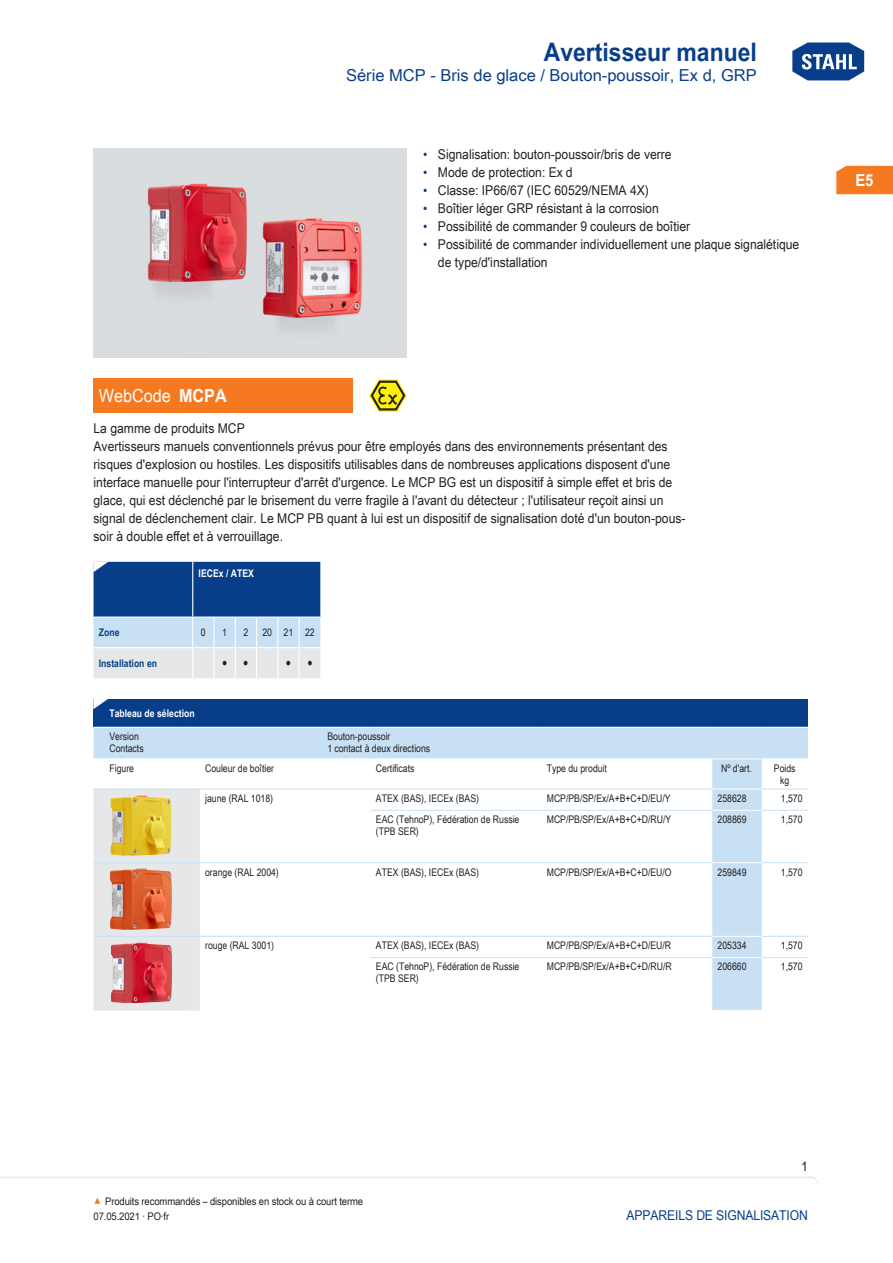
<style>
.page{position:relative;width:893px;height:1263px;background:#fff}
.page>*{position:absolute;margin:0;border:0;box-sizing:border-box;transform-origin:0 0}
.t1{font:700 25.5px "Arial Unicode MS";color:#083e89;scale:.9 1}
.TabHeader1stColumn{font:700 24px "Arial Unicode MS";color:#fff;scale:1.45 1}
.WebCode{font:18px "Arial Unicode MS";color:#fff;scale:.9 1}
.t2{font:16.5px "Arial Unicode MS";color:#083e89}
.t3{font:700 16.5px "Arial Unicode MS";color:#fff;scale:.9 1}
._00_Basic_ParaStyle{font:13.5px/18px "Arial Unicode MS";color:#231f20;scale:.9 1}
.t4{font:13.5px "Arial Unicode MS";letter-spacing:-.01em;color:#083e89;scale:.9 1}
.TabBodyLeft{font:10.5px/12px "Arial Unicode MS";color:#231f20;scale:.83 1}
.TabBodyLeft-2{font:10.5px/15px "Arial Unicode MS";color:#231f20;scale:.9 1}
.TabBody1stColumnTitl{font:10.5px "Arial Unicode MS";color:#231f20;scale:.83 1}
.TabBodyLeftWhiteRule{font:10.5px "Arial Unicode MS";color:#231f20;scale:.83 1}
.TabBodyCenter{font:10.5px/12px "Arial Unicode MS";color:#231f20;text-align:center;scale:.83 1}
.TabBodyRight{font:10.5px "Arial Unicode MS";color:#231f20;scale:.83 1}
.TabHeader1stColumn-2{font:700 10.5px "Arial Unicode MS";color:#fff;scale:.83 1}
.TabBodyZone1stColumn{font:700 10.5px "Arial Unicode MS";color:#083e89;scale:.83 1}
.TabHeaderLeft{font:700 10.5px "Arial Unicode MS";color:#fff;scale:.83 1}
.TabBody1stColumn{font:10.5px "Arial Unicode MS";color:#231f20;scale:.83 1}
.s1{font-weight:700}
.s2{color:#083e89}
.s3{font-size:15px;color:#f47921}
</style>
<div class="page">
<svg style="left:792px;top:42px;width:73px;height:39px"></svg>
<svg style="left:0;top:1176px;width:818px;height:7px"></svg>
<div style="left:836px;top:166px;width:57px;height:28px;background:#f47921"></div>
<img style="left:94px;top:149px;width:312px;height:208px">
<div style="left:94px;top:700px;width:714px;height:27px;background:#083e89"></div>
<svg style="left:94px;top:728px;width:714px;height:282px"></svg>
<svg style="left:179px;top:727px;width:21px;height:1px"></svg>
<hr style="left:94px;top:758px;width:85px;height:1px;background:#fff">
<svg style="left:179px;top:758px;width:21px;height:1px"></svg>
<hr style="left:200px;top:758px;width:171px;height:1px;background:#fff">
<hr style="left:371px;top:758px;width:170px;height:1px;background:#fff">
<hr style="left:541px;top:758px;width:171px;height:1px;background:#fff">
<hr style="left:712px;top:758px;width:49px;height:1px;background:#fff">
<hr style="left:761px;top:758px;width:47px;height:1px;background:#fff">
<hr style="left:761px;top:759px;width:1px;height:30px;background:#c7e0f3">
<hr style="left:200px;top:789px;width:171px;height:1px;background:#c7e0f3">
<hr style="left:371px;top:789px;width:170px;height:1px;background:#c7e0f3">
<hr style="left:541px;top:789px;width:171px;height:1px;background:#c7e0f3">
<hr style="left:761px;top:789px;width:47px;height:1px;background:#c7e0f3">
<svg style="left:761px;top:789px;width:1px;height:21px"></svg>
<hr style="left:371px;top:810px;width:170px;height:1px;background:#c7e0f3">
<hr style="left:541px;top:810px;width:171px;height:1px;background:#c7e0f3">
<hr style="left:761px;top:810px;width:47px;height:1px;background:#c7e0f3">
<hr style="left:761px;top:811px;width:1px;height:51px;background:#c7e0f3">
<hr style="left:200px;top:862px;width:171px;height:1px;background:#c7e0f3">
<hr style="left:371px;top:862px;width:170px;height:1px;background:#c7e0f3">
<hr style="left:541px;top:862px;width:171px;height:1px;background:#c7e0f3">
<hr style="left:761px;top:862px;width:47px;height:1px;background:#c7e0f3">
<hr style="left:761px;top:863px;width:1px;height:73px;background:#c7e0f3">
<div style="left:94px;top:789px;width:106px;height:221px;background:#e6e7e9"></div>
<hr style="left:200px;top:936px;width:171px;height:1px;background:#c7e0f3">
<hr style="left:371px;top:936px;width:170px;height:1px;background:#c7e0f3">
<hr style="left:541px;top:936px;width:171px;height:1px;background:#c7e0f3">
<hr style="left:761px;top:936px;width:47px;height:1px;background:#c7e0f3">
<svg style="left:761px;top:937px;width:1px;height:20px"></svg>
<hr style="left:371px;top:957px;width:170px;height:1px;background:#c7e0f3">
<hr style="left:541px;top:957px;width:171px;height:1px;background:#c7e0f3">
<hr style="left:761px;top:957px;width:47px;height:1px;background:#c7e0f3">
<hr style="left:761px;top:958px;width:1px;height:52px;background:#c7e0f3">
<img style="left:110px;top:795px;width:61px;height:61px">
<hr style="left:712px;top:789px;width:49px;height:1px;background:#fff">
<hr style="left:712px;top:810px;width:49px;height:1px;background:#fff">
<img style="left:110px;top:869px;width:62px;height:61px">
<hr style="left:712px;top:862px;width:49px;height:1px;background:#fff">
<img style="left:111px;top:943px;width:61px;height:60px">
<hr style="left:712px;top:936px;width:49px;height:1px;background:#fff">
<hr style="left:712px;top:957px;width:49px;height:1px;background:#fff">
<svg style="left:94px;top:562px;width:226px;height:116px;background:#7797bf"></svg>
<hr style="left:298px;top:648px;width:2px;height:30px;background:#fff">
<div style="left:94px;top:378px;width:259px;height:34px;background:#f47921"></div>
<svg style="left:369px;top:379px;width:38px;height:33px"></svg>
<h1 class="t1" style="left:544px;top:33px;width:238px">Avertisseur manuel</h1>
<p class="t2" style="left:346px;top:63px;width:412px">Série MCP - Bris de glace / Bouton-poussoir, Ex d, GRP</p>
<p class="WebCode" style="left:99px;top:382px;width:144px">WebCode <span class="s1">MCPA</span></p>
<p class="_00_Basic_ParaStyle" style="left:423px;top:144px;width:278px"><span class="s2">•</span> Signalisation: bouton-poussoir/bris de verre</p>
<p class="_00_Basic_ParaStyle" style="left:423px;top:162px;width:168px"><span class="s2">•</span> Mode de protection: Ex d</p>
<p class="_00_Basic_ParaStyle" style="left:423px;top:180px;width:253px"><span class="s2">•</span> Classe: I P66/67 (I EC 60529/N EMA 4X)</p>
<p class="_00_Basic_ParaStyle" style="left:423px;top:198px;width:263px"><span class="s2">•</span> Boîtier léger GRP résistant à la corrosion</p>
<p class="_00_Basic_ParaStyle" style="left:423px;top:216px;width:298px"><span class="s2">•</span> Possibilité de commander 9 couleurs de boîtier</p>
<p class="_00_Basic_ParaStyle" style="left:438px;top:234px;width:403px;text-indent:-15px"><span class="s2">•</span> Possibilité de commander individuellement une plaque signalétique de type/d'installation</p>
<p class="_00_Basic_ParaStyle" style="left:94px;top:418px;width:170px">La gamme de produits MCP</p>
<p class="_00_Basic_ParaStyle" style="left:94px;top:436px;width:659px">Avertisseurs manuels conventionnels prévus pour être employés dans des environnements présentant des risques d'explosion ou hostiles. Les dispositifs utilisables dans de nombreuses applications disposent d'une interface manuelle pour l'interrupteur d'arrêt d'urgence. Le MCP BG est un dispositif à simple effet et bris de glace, qui est déclenché par le brisement du verre fragile à l'avant du détecteur ; l'utilisateur reçoit ainsi un signal de déclenchement clair. Le MCP PB quant à lui est un dispositif de signalisation doté d'un bouton-pous&shy;soir à double effet et à verrouillage.</p>
<p class="TabHeader1stColumn" style="left:90px;top:549px;width:16px">◤</p>
<p class="TabHeaderLeft" style="left:199px;top:566px;width:68px">IECEx / ATEX</p>
<p class="TabBodyZone1stColumn" style="left:99px;top:625px;width:26px">Zone</p>
<p class="TabBodyCenter" style="left:201px;top:626px;width:7px">0</p>
<p class="TabBodyCenter" style="left:222px;top:626px;width:7px">1</p>
<p class="TabBodyCenter" style="left:243px;top:626px;width:7px">2</p>
<p class="TabBodyCenter" style="left:262px;top:626px;width:13px">20</p>
<p class="TabBodyCenter" style="left:284px;top:626px;width:13px">21</p>
<p class="TabBodyCenter" style="left:305px;top:626px;width:13px">22</p>
<p class="TabBodyZone1stColumn" style="left:99px;top:656px;width:72px">Installation en</p>
<p class="TabBodyCenter" style="left:222px;top:657px;width:8px">●</p>
<p class="TabBodyCenter" style="left:243px;top:657px;width:8px">●</p>
<p class="TabBodyCenter" style="left:286px;top:657px;width:8px">●</p>
<p class="TabBodyCenter" style="left:307px;top:657px;width:8px">●</p>
<p class="TabHeader1stColumn" style="left:90px;top:687px;width:16px">◤</p>
<p class="TabHeader1stColumn-2" style="left:109px;top:705px;width:104px">Tableau de sélection</p>
<p class="TabBody1stColumnTitl" style="left:109px;top:729px;width:37px">Version</p>
<p class="TabBody1stColumnTitl" style="left:327px;top:729px;width:77px">Bouton-poussoir</p>
<p class="TabBody1stColumnTitl" style="left:109px;top:741px;width:43px">Contacts</p>
<p class="TabBody1stColumnTitl" style="left:327px;top:741px;width:125px">1 contact à deux directions</p>
<p class="TabBody1stColumn" style="left:109px;top:760px;width:31px">Figure</p>
<p class="TabBodyLeft" style="left:205px;top:762px;width:84px">Couleur de boîtier</p>
<p class="TabBodyLeft" style="left:376px;top:762px;width:48px">Certificats</p>
<p class="TabBodyLeft" style="left:547px;top:762px;width:74px">Type du produit</p>
<p class="TabBodyCenter" style="left:721px;top:762px;width:39px">Nº d'art.</p>
<p class="TabBodyCenter" style="left:774px;top:762px;width:28px">Poids kg</p>
<p class="TabBodyLeft" style="left:205px;top:792px;width:83px">jaune (RAL 1018)</p>
<p class="TabBodyLeft" style="left:376px;top:792px;width:126px">ATEX (BAS), I ECEx (BAS)</p>
<p class="TabBodyLeft" style="left:547px;top:792px;width:151px">MCP/PB/SP/Ex/A+B+C+D/EU/Y</p>
<p class="TabBodyLeftWhiteRule" style="left:718px;top:790px;width:36px">258628</p>
<p class="TabBodyRight" style="left:781px;top:790px;width:28px">1,570</p>
<p class="TabBodyLeft" style="left:376px;top:813px;width:174px">EAC (TehnoP), Fédération de Russie (TPB SER)</p>
<p class="TabBodyLeft" style="left:547px;top:813px;width:151px">MCP/PB/SP/Ex/A+B+C+D/RU/Y</p>
<p class="TabBodyLeftWhiteRule" style="left:718px;top:812px;width:36px">208869</p>
<p class="TabBodyRight" style="left:781px;top:812px;width:28px">1,570</p>
<p class="TabBodyLeft" style="left:205px;top:865px;width:90px">orange (RAL 2004)</p>
<p class="TabBodyLeft" style="left:376px;top:865px;width:126px">ATEX (BAS), I ECEx (BAS)</p>
<p class="TabBodyLeft" style="left:547px;top:865px;width:152px">MCP/PB/SP/Ex/A+B+C+D/EU/O</p>
<p class="TabBodyLeftWhiteRule" style="left:718px;top:864px;width:36px">259849</p>
<p class="TabBodyRight" style="left:781px;top:864px;width:28px">1,570</p>
<p class="TabBodyLeft" style="left:205px;top:939px;width:84px">rouge (RAL 3001)</p>
<p class="TabBodyLeft" style="left:376px;top:939px;width:126px">ATEX (BAS), I ECEx (BAS)</p>
<p class="TabBodyLeft" style="left:547px;top:939px;width:151px">MCP/PB/SP/Ex/A+B+C+D/EU/R</p>
<p class="TabBodyLeftWhiteRule" style="left:718px;top:938px;width:36px">205334</p>
<p class="TabBodyRight" style="left:781px;top:938px;width:28px">1,570</p>
<p class="TabBodyLeft" style="left:376px;top:960px;width:174px">EAC (TehnoP), Fédération de Russie (TPB SER)</p>
<p class="TabBodyLeft" style="left:547px;top:960px;width:152px">MCP/PB/SP/Ex/A+B+C+D/RU/R</p>
<p class="TabBodyLeftWhiteRule" style="left:718px;top:959px;width:36px">206660</p>
<p class="TabBodyRight" style="left:781px;top:959px;width:28px">1,570</p>
<p class="t3" style="left:855px;top:168px;width:22px">E5</p>
<p class="TabBodyLeft-2" style="left:94px;top:1193px;width:301px"><span class="s3">▲</span> Produits recommandés – disponibles en stock ou à court terme<br>07.05.2021 · PO·fr</p>
<p class="_00_Basic_ParaStyle" style="left:801px;top:1157px;width:9px">1</p>
<p class="t4" style="left:627px;top:1205px;width:19px">Appare</p>
<p class="t4" style="left:675px;top:1205px;width:149px">ils de signalisation</p>
</div>
